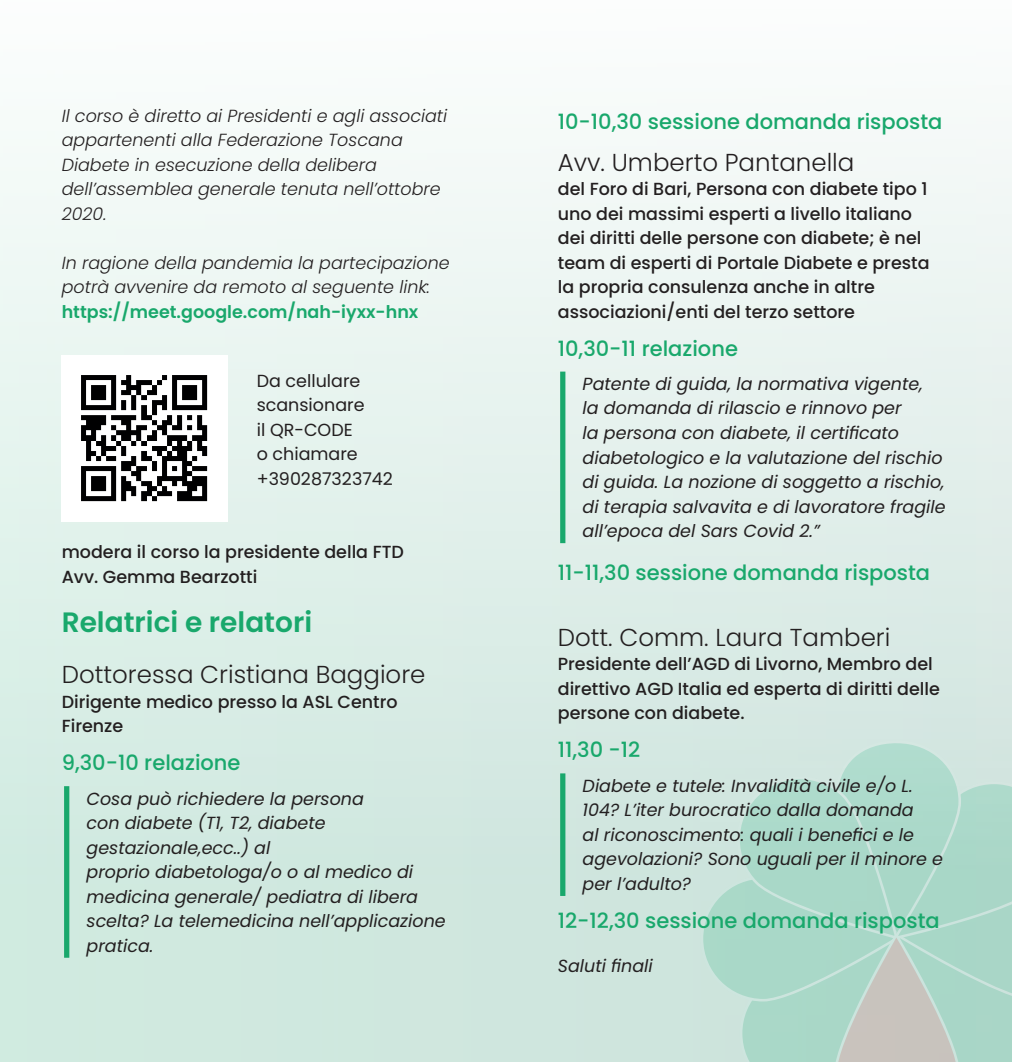
<style>
.page{position:relative;width:1012px;height:1062px;background:#fff}
.page>*{position:absolute;margin:0;border:0;box-sizing:border-box;transform-origin:0 0}
.t1{font:600 28px "Poppins";color:#19a86c}
.t2{font:300 24.5px "Poppins";color:#231f20}
.t3{font:500 21px "Poppins";color:#19a86c}
.t4{font:italic 17.5px/24.5px "Poppins";color:#231f20}
.t5{font:500 17.5px/24.5px "Poppins";color:#231f20}
.t6{font:italic 300 17.5px/24.5px "Poppins";color:#231f20}
.t7{font:17.5px/24.5px "Poppins";color:#231f20}
.t8{font:600 17.5px "Poppins";color:#19a86c}
</style>
<div class="page">
<div style="left:0;top:0;width:1012px;height:1062px;background:linear-gradient(to bottom,#fafcfc,#c8e4da)"></div>
<svg style="left:701px;top:739px;width:311px;height:323px;background:#b4d9cc"></svg>
<div style="left:64px;top:786px;width:5px;height:171px;background:#19a86c"></div>
<div style="left:560px;top:371px;width:5px;height:172px;background:#19a86c"></div>
<div style="left:560px;top:773px;width:5px;height:123px;background:#19a86c"></div>
<img style="left:62px;top:356px;width:165px;height:165px">
<p class="t6" style="left:62px;top:103px;width:387px">Il corso è diretto ai Presidenti e agli associati appartenenti alla Federazione Toscana Diabete in esecuzione della delibera dell’assemblea generale tenuta nell’ottobre 2020.</p>
<p class="t6" style="left:62px;top:250px;width:389px">In ragione della pandemia la partecipazione potrà avvenire da remoto al seguente link:</p>
<p class="t8" style="left:62px;top:301px;width:358px">https://meet.google.com/nah-iyxx-hnx</p>
<p class="t7" style="left:257px;top:368px;width:138px">Da cellulare scansionare<br>il QR-CODE<br>o chiamare +390287323742</p>
<p class="t5" style="left:62px;top:540px;width:344px">modera il corso la presidente della FTD<br>Avv. Gemma Bearzotti</p>
<h1 class="t1" style="left:62px;top:606px;width:252px">Relatrici e relatori</h1>
<h2 class="t2" style="left:62px;top:660px;width:365px">Dottoressa Cristiana Baggiore</h2>
<p class="t5" style="left:62px;top:689px;width:337px">Dirigente medico presso la ASL Centro<br>Firenze</p>
<p class="t3" style="left:62px;top:750px;width:180px">9,30-10 relazione</p>
<p class="t4" style="left:87px;top:786px;width:361px">Cosa può richiedere la persona<br>con diabete (T1, T2, diabete gestazionale,ecc..) al<br>proprio diabetologa/o o al medico di medicina generale/ pediatra di libera scelta? La telemedicina nell’applicazione pratica.</p>
<p class="t3" style="left:558px;top:110px;width:386px">10-10,30 sessione domanda risposta</p>
<h2 class="t2" style="left:558px;top:148px;width:298px">Avv. Umberto Pantanella</h2>
<p class="t5" style="left:558px;top:177px;width:373px">del Foro di Bari, Persona con diabete tipo 1 uno dei massimi esperti a livello italiano dei diritti delle persone con diabete; è nel team di esperti di Portale Diabete e presta la propria consulenza anche in altre associazioni/enti del terzo settore</p>
<p class="t3" style="left:558px;top:336px;width:182px">10,30-11 relazione</p>
<p class="t4" style="left:583px;top:372px;width:365px">Patente di guida, la normativa vigente,<br>la domanda di rilascio e rinnovo per<br>la persona con diabete, il certificato diabetologico e la valutazione del rischio di guida. La nozione di soggetto a rischio, di terapia salvavita e di lavoratore fragile all’epoca del Sars Covid 2.”</p>
<p class="t3" style="left:558px;top:560px;width:374px">11-11,30 sessione domanda risposta</p>
<h2 class="t2" style="left:558px;top:623px;width:334px">Dott. Comm. Laura Tamberi</h2>
<p class="t5" style="left:558px;top:652px;width:384px">Presidente dell’AGD di Livorno, Membro del direttivo AGD Italia ed esperta di diritti delle persone con diabete.</p>
<p class="t3" style="left:558px;top:738px;width:84px">11,30 -12</p>
<p class="t4" style="left:583px;top:773px;width:362px">Diabete e tutele: Invalidità civile e/o L.<br>104? L’iter burocratico dalla domanda<br>al riconoscimento: quali i benefici e le agevolazioni? Sono uguali per il minore e per l’adulto?</p>
<p class="t3" style="left:558px;top:908px;width:383px">12-12,30 sessione domanda risposta</p>
<p class="t4" style="left:558px;top:953px;width:97px">Saluti finali</p>
</div>
